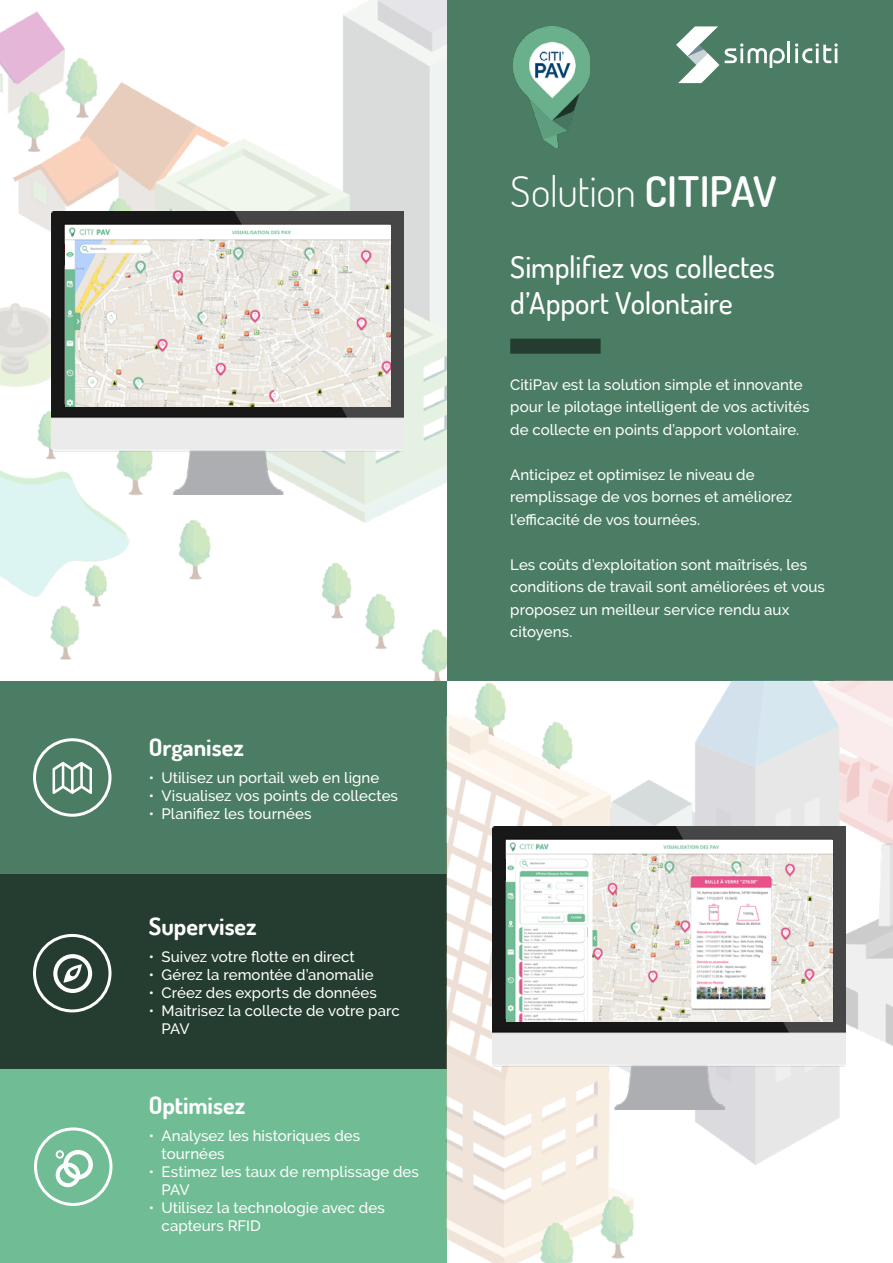
<style>
.page{position:relative;width:893px;height:1263px;background:#fff}
.page>*{position:absolute;margin:0;border:0;box-sizing:border-box;transform-origin:0 0}
.t1{font:81px "Entypo";color:#fff}
.t2{font:300 42px "Dosis";letter-spacing:-.01em;color:#fff}
.t3{font:500 30px/36px "Dosis";letter-spacing:-.005em;color:#fff}
.t4{font:700 24px "Dosis";color:#fff}
.t5{font:500 15px/22.5px "Raleway";letter-spacing:.005em;color:#fff}
.s1{font-weight:600}
</style>
<div class="page">
<div style="left:446px;top:0;width:447px;height:680px;background:#4a7d63"></div>
<div style="left:0;top:680px;width:446px;height:194px;background:#4a7d63"></div>
<div style="left:0;top:1069px;width:446px;height:194px;background:#70bd95"></div>
<div style="left:0;top:874px;width:446px;height:195px;background:#243d30"></div>
<div style="left:510px;top:339px;width:91px;height:15px;background:#243d30"></div>
<div style="left:33px;top:738px;width:79px;height:79px;border:3px solid #fff;border-radius:50%"></div>
<div style="left:33px;top:934px;width:79px;height:78px;border:3px solid #fff;border-radius:50%"></div>
<div style="left:34px;top:1127px;width:78px;height:79px;border:3px solid #fff;border-radius:50%"></div>
<img style="left:0;top:0;width:446px;height:680px">
<img style="left:513px;top:26px;width:76px;height:122px">
<svg style="left:53px;top:762px;width:39px;height:31px"></svg>
<svg style="left:676px;top:26px;width:43px;height:57px"></svg>
<svg style="left:725px;top:43px;width:60px;height:25px"></svg>
<hr style="left:788px;top:42px;width:2px;height:21px;background:#fff">
<svg style="left:795px;top:43px;width:43px;height:20px"></svg>
<img style="left:446px;top:680px;width:447px;height:583px">
<img style="left:492px;top:826px;width:353px;height:283px">
<img style="left:51px;top:211px;width:353px;height:283px">
<img style="left:506px;top:840px;width:326px;height:181px">
<img style="left:65px;top:225px;width:326px;height:181px">
<h1 class="t1" style="left:49px;top:918px;width:49px">2</h1>
<h1 class="t1" style="left:52px;top:1113px;width:47px">L</h1>
<h3 class="t4" style="left:149px;top:732px;width:97px">Organisez</h3>
<p class="t5" style="left:149px;top:766px;width:232px">• Utilisez un portail web en ligne</p>
<p class="t5" style="left:149px;top:784px;width:251px">• Visualisez vos points de collectes</p>
<p class="t5" style="left:149px;top:802px;width:164px">• Planifiez les tournées</p>
<h3 class="t4" style="left:149px;top:911px;width:109px">Supervisez</h3>
<p class="t5" style="left:149px;top:945px;width:207px">• Suivez votre flotte en direct</p>
<p class="t5" style="left:149px;top:963px;width:226px">• Gérez la remontée d’anomalie</p>
<p class="t5" style="left:149px;top:981px;width:230px">• Créez des exports de données</p>
<p class="t5" style="left:162px;top:1002px;width:240px;line-height:18px;text-indent:-13px">• Maitrisez la collecte de votre parc<br>PAV</p>
<h3 class="t4" style="left:149px;top:1090px;width:98px">Optimisez</h3>
<p class="t5" style="left:162px;top:1126px;width:200px;line-height:18px;text-indent:-13px">• Analysez les historiques des tournées</p>
<p class="t5" style="left:162px;top:1162px;width:259px;line-height:18px;text-indent:-13px">• Estimez les taux de remplissage des<br>PAV</p>
<p class="t5" style="left:162px;top:1198px;width:225px;line-height:18px;text-indent:-13px">• Utilisez la technologie avec des capteurs RFID</p>
<h2 class="t2" style="left:510px;top:164px;width:268px">Solution <span class="s1">CITIPAV</span></h2>
<h3 class="t3" style="left:510px;top:249px;width:266px">Simplifiez vos collectes d’Apport Volontaire</h3>
<p class="t5" style="left:510px;top:373px;width:301px">CitiPav est la solution simple et innovante pour le pilotage intelligent de vos activités de collecte en points d’apport volontaire.</p>
<p class="t5" style="left:510px;top:463px;width:283px">Anticipez et optimisez le niveau de remplissage de vos bornes et améliorez l’efficacité de vos tournées.</p>
<p class="t5" style="left:510px;top:553px;width:316px">Les coûts d’exploitation sont maîtrisés, les conditions de travail sont améliorées et vous proposez un meilleur service rendu aux citoyens.</p>
</div>
